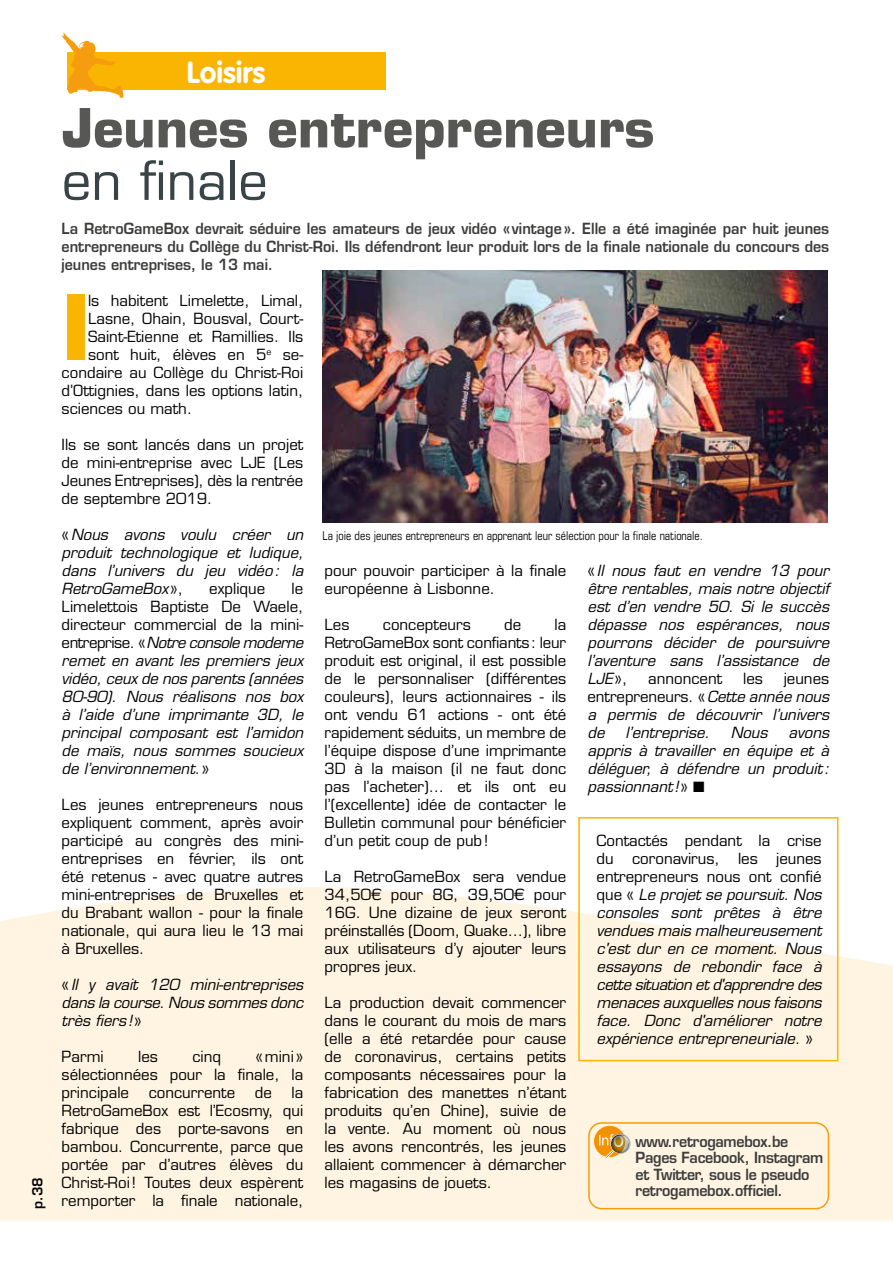
<style>
.page{position:relative;width:893px;height:1263px;background:#fff}
.page>*{position:absolute;margin:0;border:0;box-sizing:border-box;transform-origin:0 0}
.t1{font:700 87px "Eurostile LT Std";color:#fab502}
.t2{font:700 52.5px "Eurostile LT Std";color:#575756}
.t3{font:52.5px "Eurostile LT Std";color:#394448}
.t4{font:700 30px "VAG Rounded Std";color:#fff}
.t5{font:15px/18px "Eurostile LT Std";color:#000;text-align:justify}
.t6{font:italic 15px/18px "Eurostile LT Std";color:#000;text-align:justify}
.t7{font:600 15px/16.5px "Eurostile LT Std";letter-spacing:-.02em;color:#3c3c3b;text-align:justify;scale:.95 1}
.t8{font:600 13.5px "Eurostile LT Std";color:#000}
.t9{font:condensed 12px "Eurostile LT Std";color:#000;scale:.95 1}
.s1{font-style:normal}
</style>
<div class="page">
<svg style="left:0;top:817px;width:893px;height:403px;fill:#fff4e2"></svg>
<div style="left:67px;top:52px;width:319px;height:38px;background:#fab502"></div>
<svg style="left:62px;top:32px;width:61px;height:66px"></svg>
<div style="left:578px;top:817px;width:260px;height:244px;border:2px solid #fab502"></div>
<img style="left:322px;top:270px;width:505px;height:252px">
<div style="left:588px;top:1122px;width:241px;height:87px;border:2px solid #f59d0f;border-radius:13px"></div>
<div style="left:594px;top:1126px;width:31px;height:31px;background:#f39200;border-radius:50%"></div>
<svg style="left:599px;top:1133px;width:32px;height:26px"></svg>
<p class="t8" style="left:29px;top:1209px;width:33px;rotate:-90deg">p.38</p>
<h3 class="t4" style="left:187px;top:54px;width:80px">Loisirs</h3>
<h2 class="t2" style="left:62px;top:96px;width:594px">Jeunes entrepreneurs</h2>
<h2 class="t3" style="left:62px;top:149px;width:208px">en finale</h2>
<p class="t7" style="left:62px;top:219px;width:809px;line-height:18px">La RetroGameBox devrait séduire les amateurs de jeux vidéo «vintage». Elle a été imaginée par huit jeunes entrepreneurs du Collège du Christ-Roi. Ils défendront leur produit lors de la finale nationale du concours des jeunes entreprises, le 13 mai.</p>
<h1 class="t1" style="left:62px;top:274px;width:30px">I</h1>
<p class="t5" style="left:88px;top:292px;width:217px">ls habitent Limelette, Limal,</p>
<p class="t5" style="left:88px;top:310px;width:217px">Lasne, Ohain, Bousval, Court-</p>
<p class="t5" style="left:88px;top:328px;width:217px">Saint-Etienne et Ramillies. Ils</p>
<p class="t5" style="left:88px;top:346px;width:217px">sont huit, élèves en 5<sup>e</sup> se-</p>
<p class="t5" style="left:62px;top:364px;width:243px">condaire au Collège du Christ-Roi</p>
<p class="t5" style="left:62px;top:382px;width:243px">d’Ottignies, dans les options latin,</p>
<p class="t5" style="left:62px;top:400px;width:132px">sciences ou math.</p>
<p class="t5" style="left:62px;top:436px;width:243px">Ils se sont lancés dans un projet de mini-entreprise avec LJE (Les Jeunes Entreprises), dès la rentrée de septembre 2019.</p>
<p class="t6" style="left:62px;top:526px;width:243px"><span class="s1">«</span>Nous avons voulu créer un produit technologique et ludique, dans l’univers du jeu vidéo: la RetroGameBox<span class="s1">»,</span></p>
<p class="t9" style="left:322px;top:528px;width:402px">La joie des jeunes entrepreneurs en apprenant leur sélection pour la finale nationale.</p>
<p class="t6" style="left:587px;top:562px;width:243px"><span class="s1">«</span>Il nous faut en vendre 13 pour être rentables, mais notre objectif est d’en vendre 50. Si le succès dépasse nos espérances, nous pourrons décider de poursuivre l’aventure sans l’assistance de LJE<span class="s1">»,</span></p>
<p class="t5" style="left:325px;top:562px;width:243px">pour pouvoir participer à la finale européenne à Lisbonne.</p>
<p class="t5" style="left:325px;top:616px;width:26px">Les</p>
<p class="t5" style="left:383px;top:616px;width:89px">concepteurs</p>
<p class="t5" style="left:504px;top:616px;width:19px">de</p>
<p class="t6" style="left:62px;top:580px;width:243px;text-indent:230px"><span class="s1">le Limelettois Baptiste De Waele, directeur commercial de la mini&shy;entreprise. «</span>Notre console moderne remet en avant les premiers jeux vidéo, ceux de nos parents (années 80-90). Nous réalisons nos box à l’aide d’une imprimante 3D, le principal composant est l’amidon de maïs, nous sommes soucieux de l’environnement.<span class="s1">»</span></p>
<p class="t5" style="left:62px;top:796px;width:243px">Les jeunes entrepreneurs nous expliquent comment, après avoir participé au congrès des mini&shy;entreprises en février, ils ont été retenus - avec quatre autres mini-entreprises de Bruxelles et du Brabant wallon - pour la finale nationale, qui aura lieu le 13 mai à Bruxelles.</p>
<p class="t6" style="left:62px;top:976px;width:243px"><span class="s1">«</span>Il y avait 120 mini-entreprises dans la course. Nous sommes donc très fiers!<span class="s1">»</span></p>
<p class="t5" style="left:62px;top:1048px;width:44px">Parmi</p>
<p class="t5" style="left:138px;top:1048px;width:21px">les</p>
<p class="t5" style="left:192px;top:1048px;width:30px">cinq</p>
<p class="t5" style="left:209px;top:580px;width:57px">explique</p>
<p class="t5" style="left:325px;top:616px;width:243px;text-indent:230px">la RetroGameBox sont confiants: leur produit est original, il est possible de le personnaliser (différentes couleurs), leurs actionnaires - ils ont vendu 61 actions - ont été rapidement séduits, un membre de l’équipe dispose d’une imprimante 3D à la maison (il ne faut donc pas l’acheter)… et ils ont eu l’(excellente) idée de contacter le Bulletin communal pour bénéficier d’un petit coup de pub!</p>
<p class="t5" style="left:325px;top:868px;width:243px">La RetroGameBox sera vendue 34,50€ pour 8G, 39,50€ pour 16G. Une dizaine de jeux seront préinstallés (Doom, Quake…), libre aux utilisateurs d’y ajouter leurs propres jeux.</p>
<p class="t5" style="left:325px;top:994px;width:243px">La production devait commencer dans le courant du mois de mars (elle a été retardée pour cause de coronavirus, certains petits composants nécessaires pour la fabrication des manettes n’étant produits qu’en Chine), suivie de la vente. Au moment où nous les avons rencontrés, les jeunes allaient commencer à démarcher les magasins de jouets.</p>
<p class="t6" style="left:587px;top:670px;width:243px;text-indent:196px"><span class="s1">jeunes entrepreneurs. «</span>Cette année nous a permis de découvrir l’univers de</p>
<p class="t5" style="left:648px;top:670px;width:76px">annoncent</p>
<p class="t5" style="left:743px;top:670px;width:21px">les</p>
<p class="t6" style="left:626px;top:724px;width:86px">l’entreprise.</p>
<p class="t6" style="left:731px;top:724px;width:38px">Nous</p>
<p class="t6" style="left:587px;top:724px;width:243px;text-indent:201px">avons appris à travailler en équipe et à déléguer, à défendre un produit: passionnant!<span class="s1">»</span> ■</p>
<p class="t6" style="left:596px;top:832px;width:227px"><span class="s1">Contactés pendant la crise du coronavirus, les jeunes entrepreneurs nous ont confié que «</span> Le projet se poursuit. Nos consoles sont prêtes à être vendues mais malheureusement c'est dur en ce moment. Nous essayons de rebondir face à cette situation et d'apprendre des menaces auxquelles nous faisons face. Donc d'améliorer notre expérience entrepreneuriale. <span class="s1">»</span></p>
<p class="t5" style="left:62px;top:1048px;width:243px;text-indent:194px">«mini» sélectionnées pour la finale, la principale</p>
<p class="t5" style="left:62px;top:1084px;width:243px;text-indent:230px">la RetroGameBox est l’Ecosmy, qui fabrique des porte-savons en bambou. Concurrente, parce que portée par d’autres élèves du Christ-Roi! Toutes deux espèrent remporter la finale nationale,</p>
<p class="t5" style="left:149px;top:1084px;width:88px">concurrente</p>
<p class="t5" style="left:255px;top:1084px;width:19px">de</p>
<p class="t7" style="left:636px;top:1133px;width:199px;text-align:left">www.retrogamebox.be<br>Pages Facebook, Instagram et Twitter, sous le pseudo retrogamebox.officiel.</p>
</div>
